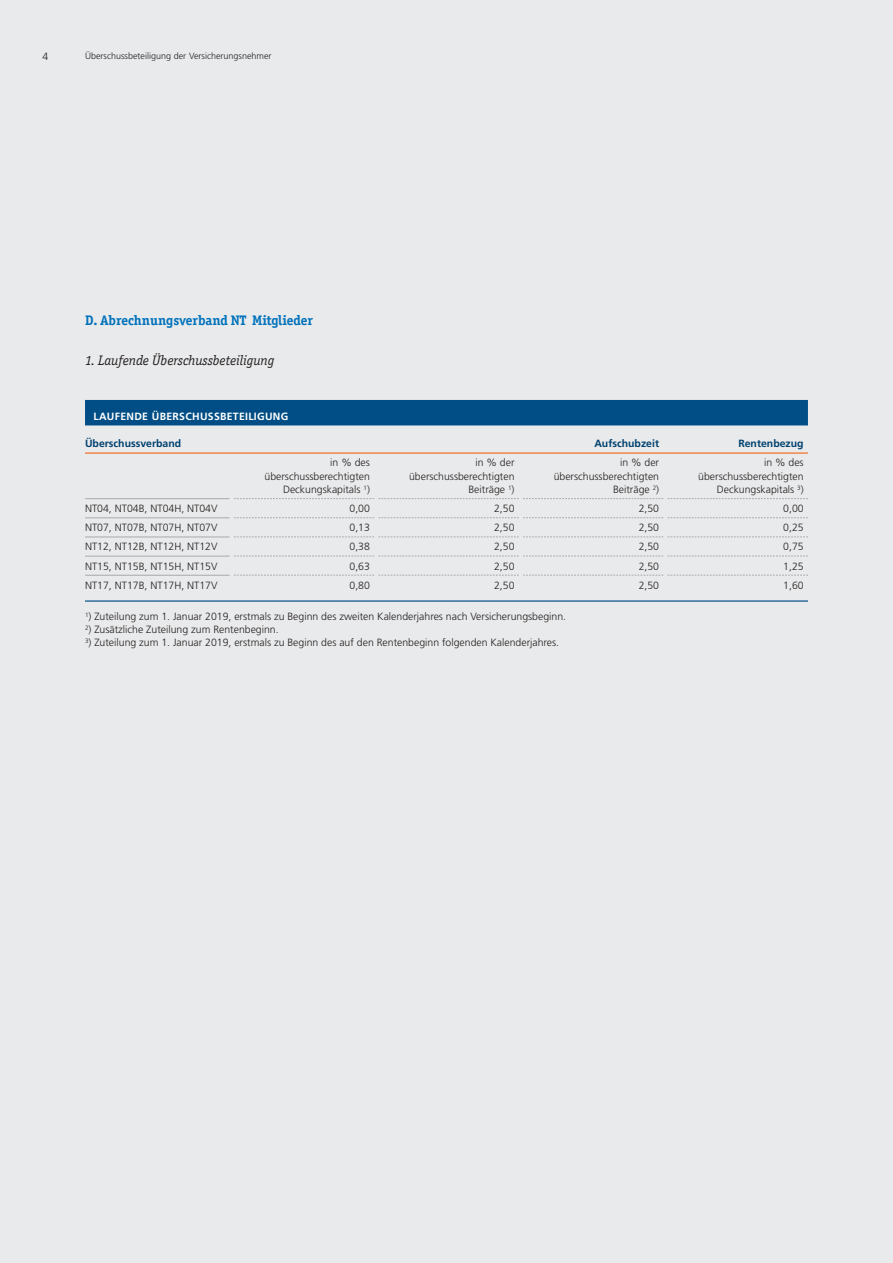
<style>
.page{position:relative;width:893px;height:1263px;background:#e9eaeb}
.page>*{position:absolute;margin:0;border:0;box-sizing:border-box;transform-origin:0 0}
.t1{font:700 13.8px "Officina Ser ITC";color:#0072bc}
.t2{font:italic 13.8px "Officina Ser ITC";color:#231f20}
.t3{font:300 10.5px "Frutiger LT";color:#231f20}
.t4{font:700 10.5px "Frutiger LT";color:#004170}
.t5{font:700 10.5px "Frutiger LT";letter-spacing:.03em;color:#fff}
.t6{font:300 9px "Frutiger LT";color:#231f20}
</style>
<div class="page">
<div style="left:85px;top:400px;width:723px;height:25px;background:#004e85"></div>
<hr style="left:85px;top:452px;width:723px;height:2px;background:#f36e21">
<hr style="left:85px;top:498px;width:145px;height:1px;background:#a8a9ad">
<hr style="left:85px;top:517px;width:145px;height:1px;background:#a8a9ad">
<hr style="left:85px;top:537px;width:145px;height:1px;background:#a8a9ad">
<hr style="left:85px;top:556px;width:145px;height:1px;background:#a8a9ad">
<hr style="left:85px;top:575px;width:145px;height:1px;background:#a8a9ad">
<hr style="left:85px;top:600px;width:723px;height:2px;background:#004e85">
<svg style="left:234px;top:498px;width:574px;height:1px"></svg>
<svg style="left:234px;top:517px;width:574px;height:1px"></svg>
<svg style="left:234px;top:537px;width:574px;height:1px"></svg>
<svg style="left:234px;top:556px;width:574px;height:1px"></svg>
<svg style="left:234px;top:575px;width:574px;height:1px"></svg>
<p class="t3" style="left:43px;top:53px;width:7px">4</p>
<p class="t6" style="left:85px;top:53px;width:188px">Überschussbeteiligung der Versicherungsnehmer</p>
<h1 class="t1" style="left:85px;top:312px;width:229px">D. Abrechnungsverband NT Mitglieder</h1>
<h1 class="t2" style="left:85px;top:353px;width:191px">1. Laufende Überschussbeteiligung</h1>
<p class="t5" style="left:94px;top:412px;width:196px">LAUFENDE ÜBERSCHUSSBETEILIGUNG</p>
<p class="t4" style="left:85px;top:439px;width:98px">Überschussverband</p>
<p class="t4" style="left:594px;top:439px;width:66px">Aufschubzeit</p>
<p class="t4" style="left:738px;top:439px;width:67px">Rentenbezug</p>
<p class="t3" style="left:330px;top:458px;width:41px">in % des</p>
<p class="t3" style="left:475px;top:458px;width:41px">in % der</p>
<p class="t3" style="left:620px;top:458px;width:41px">in % der</p>
<p class="t3" style="left:764px;top:458px;width:41px">in % des</p>
<p class="t3" style="left:265px;top:472px;width:107px">überschussberechtigten</p>
<p class="t3" style="left:409px;top:472px;width:107px">überschussberechtigten</p>
<p class="t3" style="left:554px;top:472px;width:107px">überschussberechtigten</p>
<p class="t3" style="left:698px;top:472px;width:107px">überschussberechtigten</p>
<p class="t3" style="left:283px;top:485px;width:88px">Deckungskapitals <sup>1</sup>)</p>
<p class="t3" style="left:468px;top:485px;width:48px">Beiträge <sup>1</sup>)</p>
<p class="t3" style="left:613px;top:485px;width:48px">Beiträge <sup>2</sup>)</p>
<p class="t3" style="left:717px;top:485px;width:88px">Deckungskapitals <sup>3</sup>)</p>
<p class="t3" style="left:85px;top:504px;width:134px">NT04, NT04B, NT04H, NT04V</p>
<p class="t3" style="left:349px;top:504px;width:22px">0,00</p>
<p class="t3" style="left:494px;top:504px;width:22px">2,50</p>
<p class="t3" style="left:639px;top:504px;width:22px">2,50</p>
<p class="t3" style="left:783px;top:504px;width:22px">0,00</p>
<p class="t3" style="left:85px;top:523px;width:134px">NT07, NT07B, NT07H, NT07V</p>
<p class="t3" style="left:349px;top:523px;width:22px">0,13</p>
<p class="t3" style="left:494px;top:523px;width:22px">2,50</p>
<p class="t3" style="left:639px;top:523px;width:22px">2,50</p>
<p class="t3" style="left:783px;top:523px;width:22px">0,25</p>
<p class="t3" style="left:85px;top:543px;width:134px">NT12, NT12B, NT12H, NT12V</p>
<p class="t3" style="left:349px;top:543px;width:22px">0,38</p>
<p class="t3" style="left:494px;top:543px;width:22px">2,50</p>
<p class="t3" style="left:639px;top:543px;width:22px">2,50</p>
<p class="t3" style="left:783px;top:543px;width:22px">0,75</p>
<p class="t3" style="left:85px;top:562px;width:134px">NT15, NT15B, NT15H, NT15V</p>
<p class="t3" style="left:349px;top:562px;width:22px">0,63</p>
<p class="t3" style="left:494px;top:562px;width:22px">2,50</p>
<p class="t3" style="left:639px;top:562px;width:22px">2,50</p>
<p class="t3" style="left:783px;top:562px;width:22px">1,25</p>
<p class="t3" style="left:85px;top:581px;width:134px">NT17, NT17B, NT17H, NT17V</p>
<p class="t3" style="left:349px;top:581px;width:22px">0,80</p>
<p class="t3" style="left:494px;top:581px;width:22px">2,50</p>
<p class="t3" style="left:639px;top:581px;width:22px">2,50</p>
<p class="t3" style="left:783px;top:581px;width:22px">1,60</p>
<p class="t3" style="left:85px;top:612px;width:483px"><sup>1</sup>) Zuteilung zum 1. Januar 2019, erstmals zu Beginn des zweiten Kalenderjahres nach Versicherungsbeginn.</p>
<p class="t3" style="left:85px;top:625px;width:195px"><sup>2</sup>) Zusätzliche Zuteilung zum Rentenbeginn.</p>
<p class="t3" style="left:85px;top:638px;width:476px"><sup>3</sup>) Zuteilung zum 1. Januar 2019, erstmals zu Beginn des auf den Rentenbeginn folgenden Kalenderjahres.</p>
</div>
